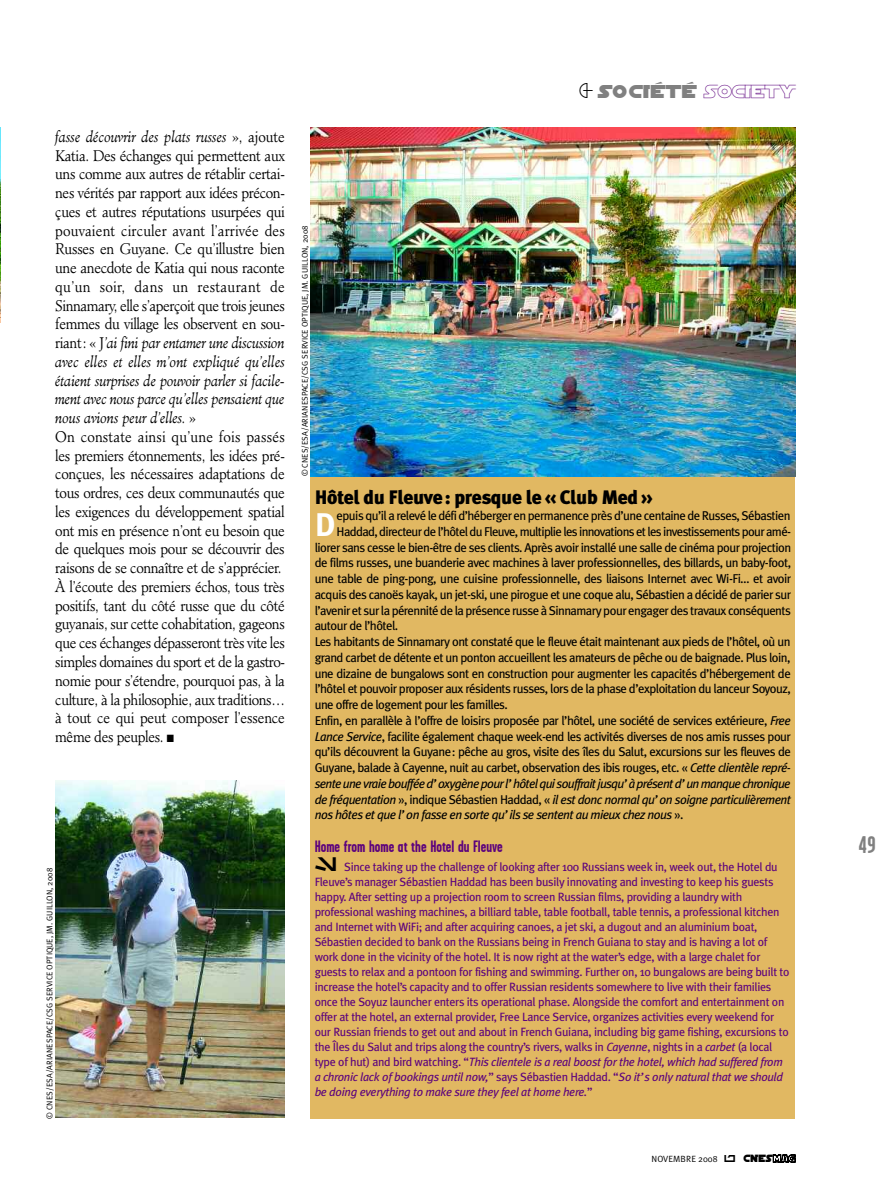
<style>
.page{position:relative;width:893px;height:1191px;background:#fff}
.page>*{position:absolute;margin:0;border:0;box-sizing:border-box;transform-origin:0 0}
.t1{font:700 32.7px "Meta Plus";color:#fff}
.t2{font:700 24px "Garage Gothic";color:#808080}
.t3{font:900 19.5px "Meta Plus";letter-spacing:-.015em;color:#000}
.t4{font:19.5px "SF Distant Galaxy Alternate";letter-spacing:.075em;color:#808080}
.t5{font:700 16.5px "Garage Gothic";color:#5c027d}
.t6{font:300 15px/18.8px "Minister";letter-spacing:-.03em;color:#000;scale:.9 1}
.t7{font:12.75px "Meta Plus";letter-spacing:-.045em;color:#000}
.t8{font:italic 12.75px "Meta Plus";letter-spacing:-.045em;color:#000}
.t9{font:12px/15px "Meta Plus";letter-spacing:-.025em;color:#5c027d}
.t10{font:9px "Meta Plus Normal";color:#000}
.t11{font:8.25px "Meta Plus Normal";color:#000}
.s1{font-style:italic}
.s2{font-family:"SF Distant Galaxy Alt Outline";color:#5c027d}
.s3{font-style:normal}
.s4{font-family:"SF Distant Galaxy Alternate";font-size:10.95px}
.s5{font-family:"SF Distant Galaxy Outline";font-size:10.8px}
</style>
<div class="page">
<div style="left:310px;top:464px;width:485px;height:654px;background:#e1b862"></div>
<img style="left:55px;top:780px;width:230px;height:338px">
<img style="left:310px;top:128px;width:485px;height:348px">
<img style="left:0;top:128px;width:1px;height:194px">
<p class="t6" style="left:55px;top:128px;width:257px"><span class="s1">fasse découvrir des plats russes</span> », ajoute Katia. Des échanges qui permettent aux uns comme aux autres de rétablir certai&shy;nes vérités par rapport aux idées précon&shy;çues et autres réputations usurpées qui pouvaient circuler avant l’arrivée des Russes en Guyane. Ce qu’illustre bien une anecdote de Katia qui nous raconte qu’un soir, dans un restaurant de Sinnamary, elle s’aperçoit que trois jeunes femmes du village les observent en sou&shy;riant: « J<span class="s1">’ai fini par entamer une discussion avec elles et elles m’ont expliqué qu’elles étaient surprises de pouvoir parler si facile&shy;ment avec nous parce qu’elles pensaient que nous avions peur d’elles.</span> »<br>On constate ainsi qu’une fois passés les premiers étonnements, les idées pré&shy;conçues, les nécessaires adaptations de tous ordres, ces deux communautés que les exigences du développement spatial ont mis en présence n’ont eu besoin que de quelques mois pour se découvrir des raisons de se connaître et de s’apprécier.<br>À l’écoute des premiers échos, tous très positifs, tant du côté russe que du côté guyanais, sur cette cohabitation, gageons que ces échanges dépasseront très vite les simples domaines du sport et de la gastro&shy;nomie pour s’étendre, pourquoi pas, à la culture, à la philosophie, aux traditions… à tout ce qui peut composer l’essence même des peuples. ■</p>
<p class="t11" style="left:45px;top:1118px;width:252px;rotate:-90deg">© CNES/ESA/ARIANESPACE/CSG SERVICE OPTIQUE, JM. GUILLON, 2008</p>
<p class="t11" style="left:300px;top:476px;width:252px;rotate:-90deg">© CNES/ESA/ARIANESPACE/CSG SERVICE OPTIQUE, JM. GUILLON, 2008</p>
<h3 class="t4" style="left:597px;top:79px;width:199px">SOCIÉTÉ <span class="s2">SOCIETY</span></h3>
<h3 class="t3" style="left:315px;top:486px;width:339px">Hôtel du Fleuve: presque le « Club Med »</h3>
<h1 class="t1" style="left:315px;top:505px;width:22px">D</h1>
<p class="t7" style="left:337px;top:508px;width:455px">epuis qu’il a relevé le défi d’héberger en permanence près d’une centaine de Russes, Sébastien</p>
<p class="t7" style="left:337px;top:524px;width:456px">Haddad, directeur de l’hôtel du Fleuve, multiplie les innovations et les investissements pour amé-</p>
<p class="t7" style="left:315px;top:539px;width:478px">liorer sans cesse le bien-être de ses clients. Après avoir installé une salle de cinéma pour projection</p>
<p class="t7" style="left:315px;top:555px;width:478px">de films russes, une buanderie avec machines à laver professionnelles, des billards, un baby-foot,</p>
<p class="t7" style="left:315px;top:571px;width:478px">une table de ping-pong, une cuisine professionnelle, des liaisons Internet avec Wi-Fi… et avoir</p>
<p class="t7" style="left:315px;top:587px;width:478px">acquis des canoës kayak, un jet-ski, une pirogue et une coque alu, Sébastien a décidé de parier sur</p>
<p class="t7" style="left:315px;top:602px;width:478px">l’avenir et sur la pérennité de la présence russe à Sinnamary pour engager des travaux conséquents</p>
<p class="t7" style="left:315px;top:618px;width:85px">autour de l’hôtel.</p>
<p class="t7" style="left:315px;top:634px;width:478px">Les habitants de Sinnamary ont constaté que le fleuve était maintenant aux pieds de l’hôtel, où un</p>
<p class="t7" style="left:315px;top:650px;width:477px">grand carbet de détente et un ponton accueillent les amateurs de pêche ou de baignade. Plus loin,</p>
<p class="t7" style="left:315px;top:665px;width:478px">une dizaine de bungalows sont en construction pour augmenter les capacités d’hébergement de</p>
<p class="t7" style="left:315px;top:681px;width:478px">l’hôtel et pouvoir proposer aux résidents russes, lors de la phase d’exploitation du lanceur Soyouz,</p>
<p class="t7" style="left:315px;top:697px;width:195px">une offre de logement pour les familles.</p>
<p class="t7" style="left:315px;top:713px;width:478px">Enfin, en parallèle à l’offre de loisirs proposée par l’hôtel, une société de services extérieure, <span class="s1">Free</span></p>
<p class="t7" style="left:315px;top:728px;width:478px"><span class="s1">Lance Service</span>, facilite également chaque week-end les activités diverses de nos amis russes pour</p>
<p class="t7" style="left:315px;top:744px;width:478px">qu’ils découvrent la Guyane: pêche au gros, visite des îles du Salut, excursions sur les fleuves de</p>
<p class="t7" style="left:315px;top:760px;width:478px">Guyane, balade à Cayenne, nuit au carbet, observation des ibis rouges, etc. « <span class="s1">Cette clientèle repré-</span></p>
<p class="t8" style="left:315px;top:776px;width:477px">sente une vraie bouffée d’oxygène pour l’hôtel qui souffrait jusqu’à présent d’un manque chronique</p>
<p class="t8" style="left:315px;top:791px;width:478px">de fréquentation <span class="s3">», indique Sébastien Haddad, «</span> il est donc normal qu’on soigne particulièrement</p>
<p class="t8" style="left:315px;top:807px;width:370px">nos hôtes et que l’on fasse en sorte qu’ils se sentent au mieux chez nous <span class="s3">».</span></p>
<p class="t5" style="left:315px;top:836px;width:190px">Home from home at the Hotel du Fleuve</p>
<p class="t9" style="left:315px;top:859px;width:476px;text-indent:30px">Since taking up the challenge of looking after 100 Russians week in, week out, the Hotel du Fleuve’s manager Sébastien Haddad has been busily innovating and investing to keep his guests happy. After setting up a projection room to screen Russian films, providing a laundry with professional washing machines, a billiard table, table football, table tennis, a professional kitchen and Internet with WiFi; and after acquiring canoes, a jet ski, a dugout and an aluminium boat, Sébastien decided to bank on the Russians being in French Guiana to stay and is having a lot of work done in the vicinity of the hotel. It is now right at the water’s edge, with a large chalet for guests to relax and a pontoon for fishing and swimming. Further on, 10 bungalows are being built to increase the hotel’s capacity and to offer Russian residents somewhere to live with their families once the Soyuz launcher enters its operational phase. Alongside the comfort and entertainment on offer at the hotel, an external provider, Free Lance Service, organizes activities every weekend for our Russian friends to get out and about in French Guiana, including big game fishing, excursions to the Îles du Salut and trips along the country’s rivers, walks in <span class="s1">Cayenne</span>, nights in a <span class="s1">carbet</span> (a local type of hut) and bird watching. “<span class="s1">This clientele is a real boost for the hotel, which had suffered from a chronic lack of bookings until now,</span>” says Sébastien Haddad. “<span class="s1">So it’s only natural that we should be doing everything to make sure they feel at home here.</span>”</p>
<p class="t10" style="left:652px;top:1154px;width:145px">NOVEMBRE 2008 ◆ <span class="s4">CNES</span><span class="s5">mag</span></p>
<h2 class="t2" style="left:859px;top:830px;width:19px">49</h2>
</div>
